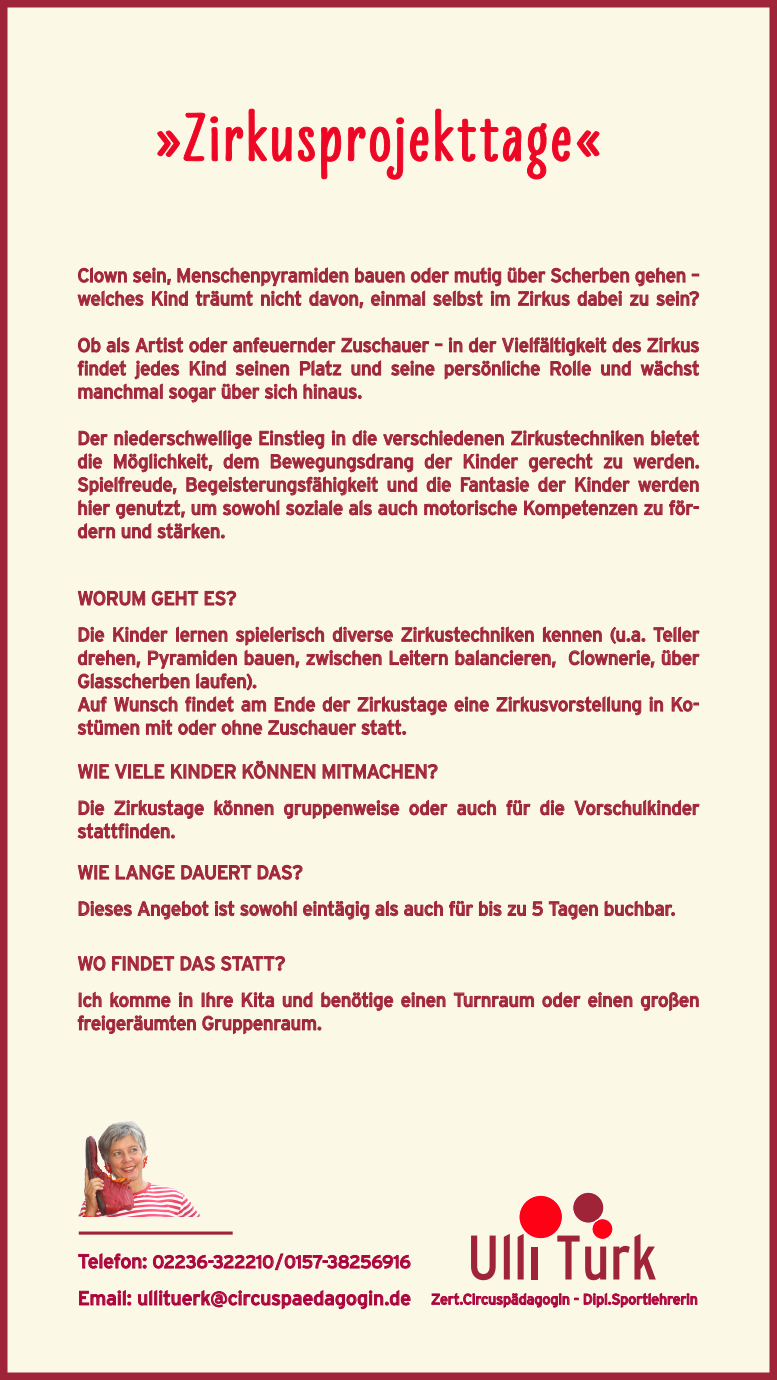
<style>
.page{position:relative;width:777px;height:1380px;background:#fff}
.page>*{position:absolute;margin:0;border:0;box-sizing:border-box;transform-origin:0 0}
.t1{font:900 69.62px "Liebe Erika";letter-spacing:.035em;color:#ee0625;scale:1.29 1}
.t2{font:19.38px/23.2px "Interstate";letter-spacing:-.015em;color:#a02437;scale:.96 1}
.t3{font:17.88px "Interstate";letter-spacing:-.02em;color:#ac033d}
.t4{font:14.69px "Interstate";letter-spacing:-.01em;color:#ac033d}
.s1{font-size:19.5px}
.s2{font-size:21.12px}
</style>
<div class="page">
<div style="left:0;top:0;width:776px;height:1380px;background:#fbf9e6"></div>
<svg style="left:78px;top:268px;width:620px;height:40px;background:#e4c3ba"></svg>
<svg style="left:78px;top:337px;width:620px;height:65px;background:#ead2c6"></svg>
<svg style="left:78px;top:430px;width:620px;height:108px;background:#e8cec2"></svg>
<svg style="left:78px;top:591px;width:67px;height:15px"></svg>
<svg style="left:152px;top:591px;width:46px;height:15px"></svg>
<svg style="left:204px;top:591px;width:32px;height:15px"></svg>
<svg style="left:555px;top:627px;width:46px;height:15px"></svg>
<svg style="left:610px;top:627px;width:34px;height:17px"></svg>
<svg style="left:653px;top:627px;width:46px;height:15px"></svg>
<svg style="left:569px;top:650px;width:85px;height:17px"></svg>
<svg style="left:662px;top:650px;width:37px;height:15px"></svg>
<svg style="left:78px;top:627px;width:477px;height:63px;background:#e9d0c4"></svg>
<svg style="left:454px;top:697px;width:34px;height:14px"></svg>
<svg style="left:496px;top:697px;width:144px;height:18px;background:#dfb8b0"></svg>
<svg style="left:649px;top:697px;width:13px;height:14px"></svg>
<svg style="left:671px;top:697px;width:27px;height:14px"></svg>
<svg style="left:78px;top:697px;width:368px;height:38px;background:#e4c4ba"></svg>
<svg style="left:78px;top:764px;width:15px;height:15px"></svg>
<div style="left:94px;top:764px;width:3px;height:14px;border:1px solid #a02437"></div>
<svg style="left:99px;top:764px;width:10px;height:15px"></svg>
<svg style="left:115px;top:764px;width:12px;height:15px"></svg>
<div style="left:128px;top:764px;width:3px;height:14px;border:1px solid #a02437"></div>
<svg style="left:133px;top:764px;width:31px;height:15px"></svg>
<svg style="left:171px;top:764px;width:65px;height:15px"></svg>
<svg style="left:243px;top:761px;width:72px;height:18px"></svg>
<svg style="left:322px;top:764px;width:13px;height:16px"></svg>
<svg style="left:341px;top:764px;width:96px;height:16px;background:#dbafa9"></svg>
<svg style="left:215px;top:800px;width:58px;height:15px"></svg>
<svg style="left:284px;top:800px;width:115px;height:19px;background:#dfb9b1"></svg>
<svg style="left:409px;top:800px;width:38px;height:15px"></svg>
<svg style="left:457px;top:800px;width:38px;height:15px"></svg>
<svg style="left:506px;top:800px;width:24px;height:15px"></svg>
<svg style="left:540px;top:800px;width:24px;height:15px"></svg>
<svg style="left:574px;top:800px;width:125px;height:15px;background:#daada8"></svg>
<svg style="left:78px;top:800px;width:125px;height:38px;background:#e3c3b9"></svg>
<svg style="left:78px;top:865px;width:15px;height:15px"></svg>
<div style="left:94px;top:865px;width:3px;height:14px;border:1px solid #a02437"></div>
<svg style="left:99px;top:865px;width:10px;height:15px"></svg>
<svg style="left:116px;top:865px;width:58px;height:15px"></svg>
<svg style="left:181px;top:865px;width:70px;height:15px"></svg>
<svg style="left:257px;top:865px;width:45px;height:15px"></svg>
<svg style="left:79px;top:901px;width:52px;height:15px"></svg>
<svg style="left:138px;top:901px;width:70px;height:18px"></svg>
<svg style="left:215px;top:901px;width:19px;height:15px"></svg>
<svg style="left:240px;top:901px;width:56px;height:15px"></svg>
<svg style="left:303px;top:901px;width:66px;height:18px"></svg>
<svg style="left:375px;top:901px;width:23px;height:15px"></svg>
<svg style="left:404px;top:901px;width:38px;height:15px"></svg>
<svg style="left:449px;top:901px;width:23px;height:15px"></svg>
<svg style="left:479px;top:901px;width:22px;height:15px"></svg>
<svg style="left:507px;top:905px;width:18px;height:11px"></svg>
<svg style="left:532px;top:902px;width:10px;height:14px"></svg>
<svg style="left:549px;top:902px;width:48px;height:17px"></svg>
<svg style="left:604px;top:901px;width:70px;height:15px"></svg>
<svg style="left:78px;top:956px;width:27px;height:15px"></svg>
<svg style="left:112px;top:956px;width:62px;height:15px"></svg>
<svg style="left:180px;top:956px;width:35px;height:15px"></svg>
<svg style="left:221px;top:956px;width:64px;height:15px"></svg>
<svg style="left:79px;top:992px;width:22px;height:15px"></svg>
<svg style="left:111px;top:992px;width:59px;height:15px"></svg>
<svg style="left:179px;top:992px;width:13px;height:15px"></svg>
<svg style="left:401px;top:992px;width:44px;height:15px"></svg>
<svg style="left:454px;top:993px;width:79px;height:14px"></svg>
<svg style="left:542px;top:992px;width:38px;height:15px"></svg>
<svg style="left:588px;top:992px;width:44px;height:15px"></svg>
<svg style="left:641px;top:992px;width:57px;height:19px"></svg>
<svg style="left:78px;top:1015px;width:117px;height:19px;background:#dfb9b1"></svg>
<svg style="left:202px;top:992px;width:191px;height:42px;background:#e8cec2"></svg>
<svg style="left:78px;top:1253px;width:68px;height:16px"></svg>
<svg style="left:153px;top:1254px;width:257px;height:16px;background:#e0a5ac"></svg>
<svg style="left:79px;top:1290px;width:52px;height:15px"></svg>
<svg style="left:138px;top:1290px;width:272px;height:19px;background:#e3b1b4"></svg>
<svg style="left:471px;top:1236px;width:24px;height:44px"></svg>
<svg style="left:503px;top:1234px;width:6px;height:46px"></svg>
<svg style="left:517px;top:1192px;width:138px;height:88px;background:#e7a6a1"></svg>
<svg style="left:431px;top:1293px;width:266px;height:15px;background:#dfa2aa"></svg>
<img style="left:78px;top:1120px;width:121px;height:96px">
<hr style="left:79px;top:1232px;width:153px;height:3px;background:#a02437">
<h1 class="t1" style="left:154px;top:99px;width:349px">»Zirkusprojekttage«</h1>
<p class="t2" style="left:77px;top:264px;width:649px">Clown sein, Menschenpyramiden bauen oder mutig über Scherben gehen – welches Kind träumt nicht davon, einmal selbst im Zirkus dabei zu sein?</p>
<p class="t2" style="left:77px;top:333px;width:649px;text-align:justify">Ob als Artist oder anfeuernder Zuschauer – in der Vielfältigkeit des Zirkus findet jedes Kind seinen Platz und seine persönliche Rolle und wächst manchmal sogar über sich hinaus.</p>
<p class="t2" style="left:77px;top:426px;width:649px;text-align:justify">Der niederschwellige Einstieg in die verschiedenen Zirkustechniken bietet die Möglichkeit, dem Bewegungsdrang der Kinder gerecht zu werden.<br>Spielfreude, Begeisterungsfähigkeit und die Fantasie der Kinder werden hier genutzt, um sowohl soziale als auch motorische Kompetenzen zu för&shy;dern und stärken.</p>
<p class="t2" style="left:77px;top:580px;width:649px;line-height:36.4px">WORUM GEHT ES?<br>Die Kinder lernen spielerisch diverse Zirkustechniken kennen (u.a. Teller</p>
<p class="t2" style="left:77px;top:646px;width:649px">drehen, Pyramiden bauen, zwischen Leitern balancieren, Clownerie, über Glasscherben laufen).<br>Auf Wunsch findet am Ende der Zirkustage eine Zirkusvorstellung in Ko&shy;stümen mit oder ohne Zuschauer statt.</p>
<p class="t2" style="left:77px;top:753px;width:649px;line-height:36.4px">WIE VIELE KINDER KÖNNEN MITMACHEN?<br>Die Zirkustage können gruppenweise oder auch für die Vorschulkinder</p>
<p class="t2" style="left:77px;top:810px;width:236px;line-height:41.2px">stattfinden.<br>WIE LANGE DAUERT DAS?</p>
<p class="t2" style="left:77px;top:897px;width:624px">Dieses Angebot ist sowohl eintägig als auch für bis zu 5 Tagen buchbar.</p>
<p class="t2" style="left:77px;top:945px;width:649px;line-height:36.4px">WO FINDET DAS STATT?<br>Ich komme in Ihre Kita und benötige einen Turnraum oder einen großen</p>
<p class="t2" style="left:77px;top:1011px;width:256px">freigeräumten Gruppenraum.</p>
<p class="t3" style="left:78px;top:1252px;width:334px"><span class="s1">Telefon:</span> 02236-322210/0157-38256916</p>
<p class="t4" style="left:78px;top:1291px;width:621px"><span class="s1">Email: ullituerk</span><span class="s2">@</span><span class="s1">circuspaedagogin.de</span> Zert.Circuspädagogin - Dipl.Sportlehrerin</p>
</div>
